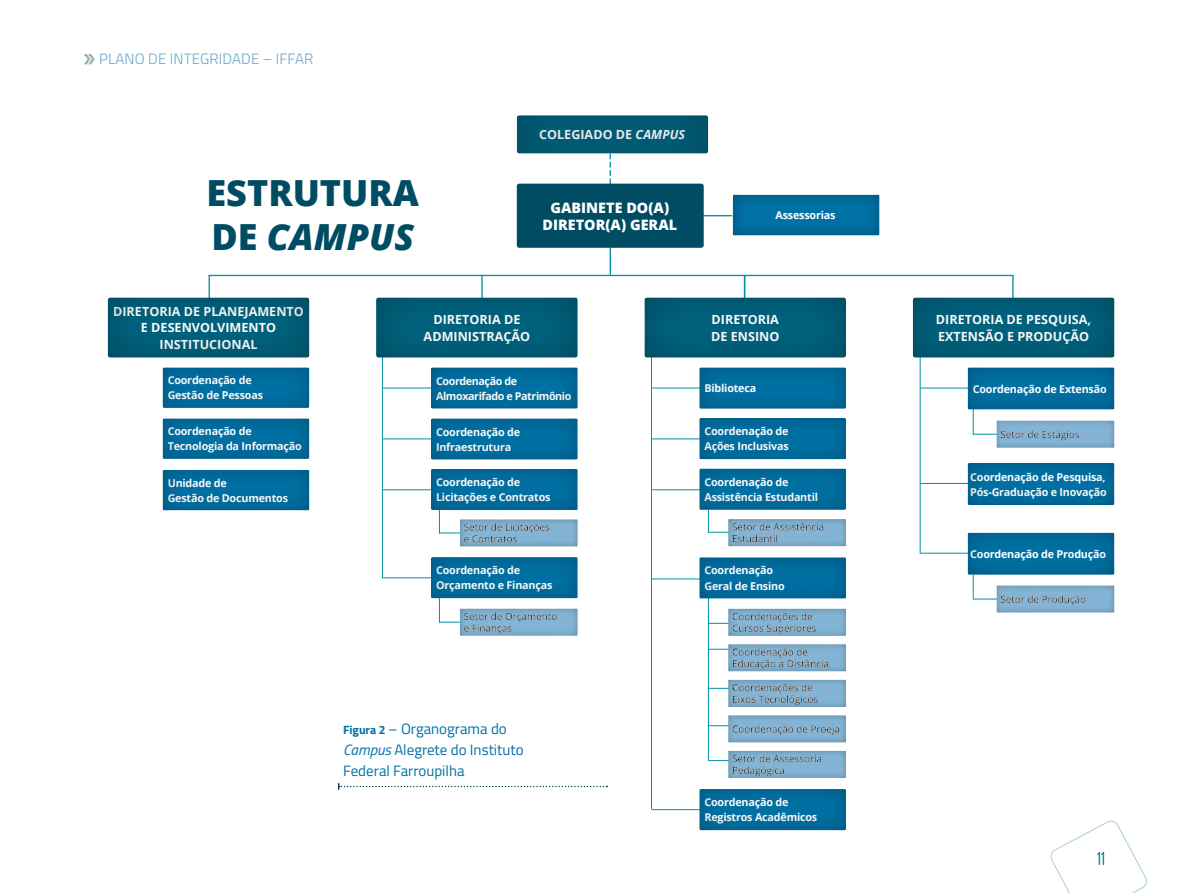
<style>
.page{position:relative;width:1191px;height:893px;background:#fff}
.page>*{position:absolute;margin:0;border:0;box-sizing:border-box;transform-origin:0 0}
.t1{font:800 36px/44.1px "Open Sans";color:#004c62}
.t2{font:18px "Dosis";color:#0071a5}
.t3{font:15px/21px "Titillium Web";color:#0071a5}
.t4{font:300 15px "Titillium Web";letter-spacing:.01em;color:#67a7cc}
.t5{font:800 14.4px "Open Sans";color:#fff}
.t6{font:700 12.6px/16.2px "Open Sans";color:#fff;text-align:center}
.t7{font:700 10.8px/15.3px "Open Sans";letter-spacing:-.02em;color:#fff}
.t8{font:700 10.8px/15.3px "Open Sans";letter-spacing:-.04em;color:#fff}
.s1{font-style:italic}
.s2{font-weight:700;font-size:12px}
</style>
<div class="page">
<svg style="left:1050px;top:820px;width:97px;height:73px"></svg>
<div style="left:69px;top:41px;width:34px;height:24px;background:#000;opacity:.5"></div>
<hr style="left:609px;top:244px;width:2px;height:31px;background:#0093a5">
<svg style="left:609px;top:156px;width:2px;height:28px"></svg>
<hr style="left:481px;top:275px;width:2px;height:23px;background:#0093a5">
<hr style="left:701px;top:215px;width:31px;height:1px;background:#0093a5">
<hr style="left:208px;top:275px;width:2px;height:23px;background:#0093a5">
<hr style="left:208px;top:275px;width:805px;height:1px;background:#0093a5">
<hr style="left:919px;top:335px;width:1px;height:219px;background:#0093a5">
<hr style="left:382px;top:353px;width:1px;height:225px;background:#0093a5">
<hr style="left:920px;top:388px;width:50px;height:1px;background:#0093a5">
<hr style="left:382px;top:388px;width:50px;height:1px;background:#0093a5">
<hr style="left:920px;top:483px;width:50px;height:1px;background:#0093a5">
<hr style="left:920px;top:553px;width:50px;height:1px;background:#0093a5">
<hr style="left:382px;top:438px;width:50px;height:1px;background:#0093a5">
<hr style="left:439px;top:577px;width:1px;height:46px;background:#0093a5">
<hr style="left:439px;top:489px;width:1px;height:44px;background:#0093a5">
<hr style="left:972px;top:404px;width:1px;height:31px;background:#0093a5">
<hr style="left:382px;top:489px;width:50px;height:1px;background:#0093a5">
<hr style="left:382px;top:577px;width:50px;height:1px;background:#0093a5">
<div style="left:517px;top:184px;width:186px;height:64px;background:#004c62;border-radius:3px"></div>
<div style="left:363px;top:286px;width:226px;height:73px;background:#000;opacity:.3"></div>
<div style="left:95px;top:286px;width:228px;height:73px;background:#000;opacity:.3"></div>
<div style="left:900px;top:286px;width:226px;height:73px;background:#000;opacity:.3"></div>
<div style="left:150px;top:356px;width:172px;height:54px;background:#000;opacity:.25"></div>
<div style="left:150px;top:408px;width:172px;height:54px;background:#000;opacity:.25"></div>
<div style="left:150px;top:458px;width:172px;height:54px;background:#000;opacity:.25"></div>
<div style="left:419px;top:356px;width:170px;height:55px;background:#000;opacity:.25"></div>
<div style="left:419px;top:407px;width:170px;height:55px;background:#000;opacity:.25"></div>
<div style="left:419px;top:457px;width:170px;height:55px;background:#000;opacity:.25"></div>
<div style="left:419px;top:546px;width:170px;height:54px;background:#000;opacity:.25"></div>
<div style="left:447px;top:598px;width:144px;height:40px;background:#000;opacity:.3"></div>
<svg style="left:439px;top:532px;width:8px;height:15px"></svg>
<div style="left:447px;top:508px;width:144px;height:41px;background:#000;opacity:.3"></div>
<svg style="left:972px;top:421px;width:12px;height:14px"></svg>
<div style="left:984px;top:410px;width:143px;height:40px;background:#000;opacity:.3"></div>
<svg style="left:972px;top:577px;width:12px;height:23px"></svg>
<div style="left:984px;top:575px;width:143px;height:40px;background:#000;opacity:.3"></div>
<div style="left:719px;top:184px;width:174px;height:54px;background:#000;opacity:.3"></div>
<div style="left:503px;top:104px;width:217px;height:52px;background:#000;opacity:.3"></div>
<div style="left:954px;top:356px;width:172px;height:56px;background:#000;opacity:.25"></div>
<div style="left:954px;top:452px;width:172px;height:55px;background:#000;opacity:.25"></div>
<div style="left:954px;top:521px;width:172px;height:56px;background:#000;opacity:.25"></div>
<hr style="left:651px;top:335px;width:1px;height:474px;background:#0093a5">
<hr style="left:651px;top:388px;width:50px;height:1px;background:#0093a5">
<hr style="left:651px;top:438px;width:50px;height:1px;background:#0093a5">
<hr style="left:651px;top:489px;width:50px;height:1px;background:#0093a5">
<hr style="left:651px;top:578px;width:50px;height:1px;background:#0093a5">
<hr style="left:651px;top:809px;width:50px;height:1px;background:#0093a5">
<div style="left:631px;top:286px;width:227px;height:73px;background:#000;opacity:.3"></div>
<div style="left:687px;top:356px;width:171px;height:55px;background:#000;opacity:.25"></div>
<div style="left:687px;top:406px;width:171px;height:56px;background:#000;opacity:.25"></div>
<div style="left:687px;top:458px;width:171px;height:54px;background:#000;opacity:.25"></div>
<div style="left:687px;top:777px;width:171px;height:56px;background:#000;opacity:.25"></div>
<hr style="left:708px;top:576px;width:1px;height:185px;background:#0093a5">
<hr style="left:708px;top:649px;width:30px;height:1px;background:#0093a5">
<hr style="left:708px;top:688px;width:30px;height:1px;background:#0093a5">
<hr style="left:708px;top:725px;width:30px;height:1px;background:#0093a5">
<hr style="left:708px;top:760px;width:30px;height:1px;background:#0093a5">
<div style="left:687px;top:546px;width:171px;height:54px;background:#000;opacity:.25"></div>
<svg style="left:708px;top:609px;width:7px;height:27px"></svg>
<div style="left:715px;top:598px;width:144px;height:41px;background:#000;opacity:.3"></div>
<div style="left:715px;top:633px;width:144px;height:40px;background:#000;opacity:.3"></div>
<div style="left:715px;top:668px;width:144px;height:41px;background:#000;opacity:.3"></div>
<div style="left:715px;top:704px;width:144px;height:41px;background:#000;opacity:.3"></div>
<div style="left:715px;top:740px;width:144px;height:40px;background:#000;opacity:.3"></div>
<svg style="left:708px;top:507px;width:138px;height:26px"></svg>
<div style="left:715px;top:508px;width:144px;height:40px;background:#000;opacity:.3"></div>
<div style="left:324px;top:771px;width:296px;height:19px;background:#000;opacity:.5"></div>
<h3 class="t4" style="left:99px;top:48px;width:216px">PLANO DE INTEGRIDADE – IFFAR</h3>
<h1 class="t1" style="left:206px;top:169px;width:214px">ESTRUTURA<br>DE <span class="s1">CAMPUS</span></h1>
<p class="t6" style="left:539px;top:126px;width:147px">COLEGIADO DE <span class="s1">CAMPUS</span></p>
<h3 class="t5" style="left:550px;top:196px;width:40px">GABINETE</h3>
<h3 class="t5" style="left:626px;top:196px;width:44px">DO (A)</h3>
<h3 class="t5" style="left:542px;top:214px;width:21px">DIRETOR</h3>
<h3 class="t5" style="left:605px;top:214px;width:72px">(A) GERAL</h3>
<p class="t7" style="left:775px;top:207px;width:61px">Assessorias</p>
<p class="t6" style="left:113px;top:303px;width:192px">Diretoria de Planejamento e Desenvolvimento<br>I nstitucional</p>
<p class="t6" style="left:936px;top:311px;width:157px;text-align:left">Diretoria de Pesquisa,<br>Extensão e Produção</p>
<p class="t7" style="left:168px;top:372px;width:97px">Coordenação de<br>Gestão de Pessoas</p>
<p class="t7" style="left:168px;top:423px;width:136px">Coordenação de<br>Tecnologia da Informação</p>
<p class="t7" style="left:168px;top:475px;width:122px">Unidade de<br>Gestão de Documentos</p>
<p class="t6" style="left:423px;top:311px;width:108px">Diretoria de<br>Ad ministração</p>
<p class="t6" style="left:711px;top:311px;width:70px;text-align:left">Diretoria<br>De Ensino</p>
<p class="t8" style="left:436px;top:373px;width:137px">Coordenação de<br>Almoxarifado e Patrimônio</p>
<p class="t7" style="left:436px;top:424px;width:85px">Coordenação de<br>Infraestrutura</p>
<p class="t7" style="left:436px;top:474px;width:116px">Coordenação de<br>Licitações e Contratos</p>
<p class="t7" style="left:704px;top:380px;width:53px">Biblioteca</p>
<p class="t7" style="left:704px;top:423px;width:86px">Coordenação de<br>Ações Inclusivas</p>
<p class="t7" style="left:704px;top:474px;width:115px">Coordenação de<br>Assistência Estudantil</p>
<p class="t7" style="left:972px;top:381px;width:135px">Coordenação de Extensão</p>
<p class="t7" style="left:970px;top:469px;width:138px">Coordenação de Pesquisa,<br>Pós-Graduação e Inovação</p>
<p class="t7" style="left:436px;top:562px;width:118px">Coordenação de<br>Orçamento e Finanças</p>
<h3 class="t3" style="left:343px;top:717px;width:182px"><span class="s2">Figura 2</span> – Organograma do<br><span class="s1">Campus</span> Alegrete do Instituto<br>Federal Farroupilha</h3>
<p class="t7" style="left:704px;top:563px;width:82px">Coordenação<br>Geral de Ensino</p>
<p class="t7" style="left:704px;top:794px;width:114px">Coordenação de<br>Registros Acadêmicos</p>
<p class="t7" style="left:970px;top:546px;width:137px">Coordenação de Produção</p>
<h2 class="t2" style="left:1097px;top:847px;width:10px">11</h2>
</div>
